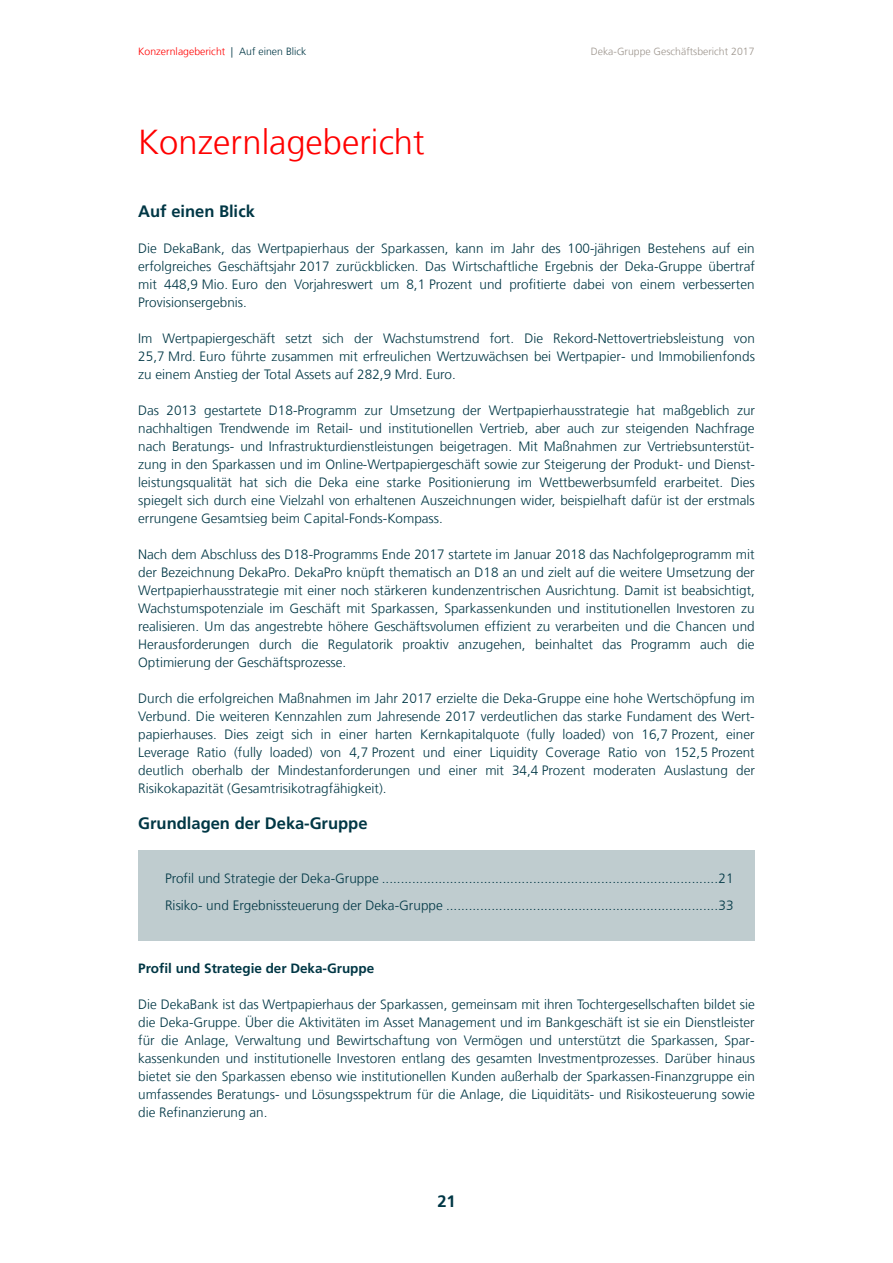
<style>
.page{position:relative;width:893px;height:1263px;background:#fff}
.page>*{position:absolute;margin:0;border:0;box-sizing:border-box;transform-origin:0 0}
.t1{font:300 34.5px "Deka Frutiger";color:#f00}
.t2{font:700 16.5px "Deka Frutiger";color:#003745}
.t3{font:300 13.5px/18px "Deka Frutiger";color:#003745;text-align:justify}
.t4{font:700 13.5px "Deka Frutiger";color:#003745}
.t5{font:300 10.5px "Deka Frutiger";color:#f00}
.t6{font:300 10.5px "Deka Frutiger";color:#9d958d}
.s1{color:#003745}
</style>
<div class="page">
<div style="left:138px;top:851px;width:617px;height:18px;background:#bfcccf"></div>
<div style="left:138px;top:869px;width:617px;height:27px;background:#bfcccf"></div>
<div style="left:138px;top:896px;width:617px;height:27px;background:#bfcccf"></div>
<div style="left:138px;top:923px;width:617px;height:18px;background:#bfcccf"></div>
<p class="t5" style="left:138px;top:45px;width:170px">Konzernlagebericht <span class="s1">| Auf einen Blick</span></p>
<p class="t6" style="left:591px;top:45px;width:165px">Deka-Gruppe Geschäftsbericht 2017</p>
<h1 class="t1" style="left:138px;top:121px;width:288px">Konzernlagebericht</h1>
<h1 class="t2" style="left:138px;top:201px;width:118px">Auf einen Blick</h1>
<p class="t3" style="left:138px;top:240px;width:618px">Die DekaBank, das Wertpapierhaus der Sparkassen, kann im Jahr des 100-jährigen Bestehens auf ein erfolgreiches Geschäftsjahr 2017 zurückblicken. Das Wirtschaftliche Ergebnis der Deka-Gruppe übertraf mit 448,9 Mio. Euro den Vorjahreswert um 8,1 Prozent und profitierte dabei von einem verbesserten Provisionsergebnis.</p>
<p class="t3" style="left:138px;top:330px;width:618px">Im Wertpapiergeschäft setzt sich der Wachstumstrend fort. Die Rekord-Nettovertriebsleistung von 25,7 Mrd. Euro führte zusammen mit erfreulichen Wertzuwächsen bei Wertpapier- und Immobilienfonds zu einem Anstieg der Total Assets auf 282,9 Mrd. Euro.</p>
<p class="t3" style="left:138px;top:402px;width:618px">Das 2013 gestartete D18-Programm zur Umsetzung der Wertpapierhausstrategie hat maßgeblich zur nachhaltigen Trendwende im Retail- und institutionellen Vertrieb, aber auch zur steigenden Nachfrage nach Beratungs- und Infrastrukturdienstleistungen beigetragen. Mit Maßnahmen zur Vertriebsunterstüt&shy;zung in den Sparkassen und im Online-Wertpapiergeschäft sowie zur Steigerung der Produkt- und Dienst&shy;leistungsqualität hat sich die Deka eine starke Positionierung im Wettbewerbsumfeld erarbeitet. Dies spiegelt sich durch eine Vielzahl von erhaltenen Auszeichnungen wider, beispielhaft dafür ist der erstmals errungene Gesamtsieg beim Capital-Fonds-Kompass.</p>
<p class="t3" style="left:138px;top:546px;width:618px">Nach dem Abschluss des D18-Programms Ende 2017 startete im Januar 2018 das Nachfolgeprogramm mit der Bezeichnung DekaPro. DekaPro knüpft thematisch an D18 an und zielt auf die weitere Umsetzung der Wertpapierhausstrategie mit einer noch stärkeren kundenzentrischen Ausrichtung. Damit ist beabsichtigt, Wachstumspotenziale im Geschäft mit Sparkassen, Sparkassenkunden und institutionellen Investoren zu realisieren. Um das angestrebte höhere Geschäftsvolumen effizient zu verarbeiten und die Chancen und Herausforderungen durch die Regulatorik proaktiv anzugehen, beinhaltet das Programm auch die Optimierung der Geschäftsprozesse.</p>
<p class="t3" style="left:138px;top:689px;width:618px">Durch die erfolgreichen Maßnahmen im Jahr 2017 erzielte die Deka-Gruppe eine hohe Wertschöpfung im Verbund. Die weiteren Kennzahlen zum Jahresende 2017 verdeutlichen das starke Fundament des Wert&shy;papierhauses. Dies zeigt sich in einer harten Kernkapitalquote (fully loaded) von 16,7 Prozent, einer Leverage Ratio (fully loaded) von 4,7 Prozent und einer Liquidity Coverage Ratio von 152,5 Prozent deutlich oberhalb der Mindestanforderungen und einer mit 34,4 Prozent moderaten Auslastung der Risikokapazität (Gesamtrisikotragfähigkeit).</p>
<h1 class="t2" style="left:138px;top:813px;width:231px">Grundlagen der Deka-Gruppe</h1>
<p class="t3" style="left:165px;top:870px;width:570px">Profil und Strategie der Deka-Gruppe .........................................................................................21</p>
<p class="t3" style="left:165px;top:897px;width:570px">Risiko- und Ergebnissteuerung der Deka-Gruppe ........................................................................33</p>
<h2 class="t4" style="left:138px;top:960px;width:238px">Profil und Strategie der Deka-Gruppe</h2>
<p class="t3" style="left:138px;top:996px;width:618px">Die DekaBank ist das Wertpapierhaus der Sparkassen, gemeinsam mit ihren Tochtergesellschaften bildet sie die Deka-Gruppe. Über die Aktivitäten im Asset Management und im Bankgeschäft ist sie ein Dienstleister für die Anlage, Verwaltung und Bewirtschaftung von Vermögen und unterstützt die Sparkassen, Spar&shy;kassenkunden und institutionelle Investoren entlang des gesamten Investmentprozesses. Darüber hinaus bietet sie den Sparkassen ebenso wie institutionellen Kunden außerhalb der Sparkassen-Finanzgruppe ein umfassendes Beratungs- und Lösungsspektrum für die Anlage, die Liquiditäts- und Risikosteuerung sowie die Refinanzierung an.</p>
<p class="t2" style="left:437px;top:1191px;width:20px">21</p>
</div>
